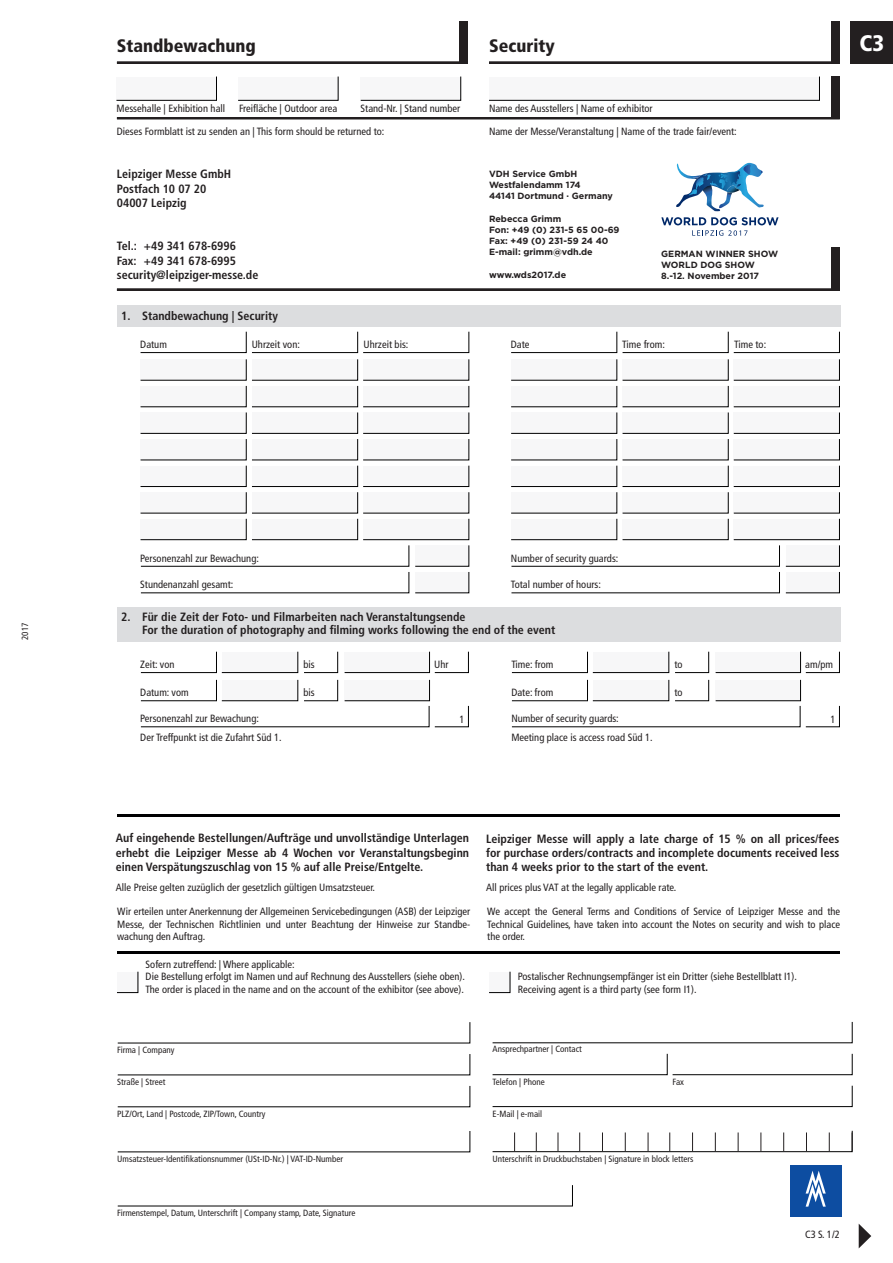
<style>
.page{position:relative;width:893px;height:1263px;background:#fff}
.page>*{position:absolute;margin:0;border:0;box-sizing:border-box;transform-origin:0 0}
.t1{font:900 condensed 22.5px "Frutiger";color:#fff}
.t2{font:900 condensed 18px "Frutiger";color:#231f20}
.t3{font:700 condensed 12px/14.4px "Frutiger";color:#231f20}
.t4{font:condensed 10.5px/12.6px "Frutiger";color:#231f20;text-align:justify}
.t5{font:condensed 9px "Frutiger";color:#231f20}
.t6{font:700 9px/10.8px "Gotham";color:#231f20}
</style>
<div class="page">
<hr style="left:117px;top:62px;width:351px;height:2px;background:#231f20">
<div style="left:459px;top:21px;width:9px;height:43px;background:#231f20"></div>
<hr style="left:489px;top:62px;width:351px;height:2px;background:#231f20">
<div style="left:831px;top:21px;width:9px;height:43px;background:#231f20"></div>
<div style="left:850px;top:21px;width:43px;height:43px;background:#231f20"></div>
<div style="left:790px;top:1165px;width:51px;height:51px;background:#0d4da1"></div>
<svg style="left:806px;top:1171px;width:20px;height:35px"></svg>
<hr style="left:117px;top:117px;width:723px;height:2px;background:#231f20">
<div style="left:831px;top:76px;width:9px;height:43px;background:#231f20"></div>
<hr style="left:117px;top:289px;width:723px;height:2px;background:#231f20">
<div style="left:831px;top:248px;width:9px;height:42px;background:#231f20"></div>
<div style="left:117px;top:306px;width:723px;height:21px;background:#dcdddf"></div>
<div style="left:117px;top:608px;width:723px;height:34px;background:#dcdddf"></div>
<svg style="left:116px;top:76px;width:101px;height:25px"></svg>
<svg style="left:238px;top:76px;width:101px;height:25px"></svg>
<svg style="left:360px;top:76px;width:101px;height:25px"></svg>
<svg style="left:489px;top:76px;width:331px;height:25px"></svg>
<hr style="left:117px;top:951px;width:723px;height:3px;background:#000001">
<hr style="left:117px;top:814px;width:723px;height:3px;background:#000001">
<svg style="left:140px;top:331px;width:330px;height:22px"></svg>
<svg style="left:511px;top:331px;width:329px;height:22px"></svg>
<svg style="left:140px;top:651px;width:198px;height:22px"></svg>
<svg style="left:511px;top:651px;width:198px;height:22px"></svg>
<svg style="left:344px;top:651px;width:125px;height:22px"></svg>
<svg style="left:715px;top:651px;width:125px;height:22px"></svg>
<svg style="left:140px;top:679px;width:329px;height:48px"></svg>
<svg style="left:511px;top:679px;width:329px;height:48px"></svg>
<svg style="left:140px;top:359px;width:330px;height:235px"></svg>
<svg style="left:511px;top:359px;width:329px;height:235px"></svg>
<svg style="left:859px;top:1224px;width:12px;height:24px"></svg>
<svg style="left:492px;top:1021px;width:361px;height:22px"></svg>
<svg style="left:117px;top:1022px;width:354px;height:22px"></svg>
<svg style="left:492px;top:1053px;width:361px;height:22px"></svg>
<svg style="left:117px;top:1054px;width:354px;height:22px"></svg>
<svg style="left:492px;top:1085px;width:361px;height:22px"></svg>
<svg style="left:117px;top:1086px;width:354px;height:21px"></svg>
<svg style="left:117px;top:1131px;width:354px;height:21px"></svg>
<svg style="left:117px;top:1185px;width:456px;height:22px"></svg>
<svg style="left:489px;top:971px;width:22px;height:22px"></svg>
<svg style="left:117px;top:971px;width:22px;height:22px"></svg>
<svg style="left:492px;top:1130px;width:361px;height:22px"></svg>
<svg style="left:661px;top:217px;width:117px;height:19px"></svg>
<svg style="left:676px;top:163px;width:88px;height:48px"></svg>
<p class="t5" style="left:20px;top:640px;width:19px;rotate:-90deg">2017</p>
<h2 class="t2" style="left:117px;top:35px;width:141px">Standbewachung</h2>
<h2 class="t2" style="left:489px;top:35px;width:67px">Security</h2>
<h1 class="t1" style="left:859px;top:30px;width:26px">C3</h1>
<p class="t4" style="left:117px;top:102px;width:110px">Messehalle | Exhibition hall</p>
<p class="t4" style="left:239px;top:102px;width:100px">Freifläche | Outdoor area</p>
<p class="t4" style="left:361px;top:102px;width:101px">Stand-Nr. | Stand number</p>
<p class="t4" style="left:489px;top:102px;width:165px">Name des Ausstellers | Name of exhibitor</p>
<p class="t4" style="left:117px;top:125px;width:269px">Dieses Formblatt ist zu senden an | This form should be returned to:</p>
<p class="t4" style="left:489px;top:125px;width:249px">Name der Messe/Veranstaltung | Name of the trade fair/event:</p>
<p class="t3" style="left:117px;top:167px;width:116px">Leipziger Messe GmbH<br>Postfach 10 07 20<br>04007 Leipzig</p>
<p class="t3" style="left:117px;top:239px;width:143px">Tel.: +49 341 678-6996<br>Fax: +49 341 678-6995 security@leipziger-messe.de</p>
<p class="t6" style="left:489px;top:169px;width:125px">VDH Service GmbH<br>Westfalendamm 174<br>44141 Dortmund · Germany</p>
<p class="t6" style="left:489px;top:214px;width:132px">Rebecca Grimm<br>Fon: +49 (0) 231-5 65 00-69<br>Fax: +49 (0) 231-59 24 40<br>E-mail: grimm@vdh.de</p>
<p class="t6" style="left:489px;top:269px;width:79px">www.wds2017.de</p>
<p class="t6" style="left:661px;top:249px;width:118px">GERMAN WINNER SHOW<br>WORLD DOG SHOW<br>8.-12. November 2017</p>
<p class="t3" style="left:121px;top:309px;width:158px">1. Standbewachung | Security</p>
<p class="t4" style="left:252px;top:338px;width:50px">Uhrzeit von:</p>
<p class="t4" style="left:364px;top:338px;width:46px">Uhrzeit bis:</p>
<p class="t4" style="left:622px;top:338px;width:44px">Time from:</p>
<p class="t4" style="left:734px;top:338px;width:34px">Time to:</p>
<p class="t4" style="left:140px;top:338px;width:28px">Datum</p>
<p class="t4" style="left:511px;top:338px;width:20px">Date</p>
<p class="t4" style="left:140px;top:552px;width:120px">Personenzahl zur Bewachung:</p>
<p class="t4" style="left:511px;top:552px;width:109px">Number of security guards:</p>
<p class="t4" style="left:140px;top:578px;width:95px">Stundenanzahl gesamt:</p>
<p class="t4" style="left:511px;top:578px;width:92px">Total number of hours:</p>
<p class="t3" style="left:142px;top:610px;width:415px;line-height:13.5px;text-indent:-21px">2. Für die Zeit der Foto- und Filmarbeiten nach Veranstaltungsende<br>For the duration of photography and filming works following the end of the event</p>
<p class="t4" style="left:140px;top:658px;width:36px">Zeit: von</p>
<p class="t4" style="left:511px;top:658px;width:44px">Time: from</p>
<p class="t4" style="left:434px;top:658px;width:16px">Uhr</p>
<p class="t4" style="left:805px;top:658px;width:29px">am/pm</p>
<p class="t4" style="left:303px;top:658px;width:13px">bis</p>
<p class="t4" style="left:674px;top:658px;width:10px">to</p>
<p class="t4" style="left:303px;top:686px;width:13px">bis</p>
<p class="t4" style="left:674px;top:686px;width:10px">to</p>
<p class="t4" style="left:140px;top:686px;width:50px">Datum: vom</p>
<p class="t4" style="left:511px;top:686px;width:43px">Date: from</p>
<p class="t4" style="left:140px;top:712px;width:120px">Personenzahl zur Bewachung:</p>
<p class="t4" style="left:511px;top:712px;width:109px">Number of security guards:</p>
<p class="t4" style="left:140px;top:731px;width:143px">Der Treffpunkt ist die Zufahrt Süd 1.</p>
<p class="t4" style="left:511px;top:731px;width:143px">Meeting place is access road Süd 1.</p>
<p class="t4" style="left:459px;top:713px;width:7px">1</p>
<p class="t4" style="left:830px;top:713px;width:7px">1</p>
<p class="t3" style="left:116px;top:831px;width:355px;text-align:justify">Auf eingehende Bestellungen/Aufträge und unvollständige Unterlagen erhebt die Leipziger Messe ab 4 Wochen vor Veranstaltungsbeginn einen Verspätungszuschlag von 15 % auf alle Preise/Entgelte.</p>
<p class="t4" style="left:116px;top:881px;width:261px">Alle Preise gelten zuzüglich der gesetzlich gültigen Umsatzsteuer.</p>
<p class="t3" style="left:486px;top:831px;width:355px;text-align:justify">Leipziger Messe will apply a late charge of 15 % on all prices/fees for purchase orders/contracts and incomplete documents received less than 4 weeks prior to the start of the event.</p>
<p class="t4" style="left:486px;top:881px;width:192px">All prices plus VAT at the legally applicable rate.</p>
<p class="t4" style="left:117px;top:905px;width:354px">Wir erteilen unter Anerkennung der Allgemeinen Servicebedingungen (ASB) der Leipziger Messe, der Technischen Richtlinien und unter Beachtung der Hinweise zur Standbe&shy;wachung den Auftrag.</p>
<p class="t4" style="left:487px;top:905px;width:354px">We accept the General Terms and Conditions of Service of Leipziger Messe and the Technical Guidelines, have taken into account the Notes on security and wish to place the order.</p>
<p class="t4" style="left:146px;top:958px;width:321px;text-align:left">Sofern zutreffend: | Where applicable:<br>Die Bestellung erfolgt im Namen und auf Rechnung des Ausstellers (siehe oben).<br>The order is placed in the name and on the account of the exhibitor (see above).</p>
<p class="t4" style="left:518px;top:970px;width:281px">Postalischer Rechnungsempfänger ist ein Dritter (siehe Bestellblatt I1).<br>Receiving agent is a third party (see form I1).</p>
<p class="t5" style="left:493px;top:1044px;width:91px">Ansprechpartner | Contact</p>
<p class="t5" style="left:117px;top:1045px;width:59px">Firma | Company</p>
<p class="t5" style="left:117px;top:1077px;width:50px">Straße | Street</p>
<p class="t5" style="left:493px;top:1076px;width:54px">Telefon | Phone</p>
<p class="t5" style="left:673px;top:1076px;width:13px">Fax</p>
<p class="t5" style="left:117px;top:1109px;width:150px">PLZ/Ort, Land | Postcode, ZIP/Town, Country</p>
<p class="t5" style="left:493px;top:1109px;width:51px">E-Mail | e-mail</p>
<p class="t5" style="left:117px;top:1154px;width:227px">Umsatzsteuer-Identifikationsnummer (USt-ID-Nr.) | VAT-ID-Number</p>
<p class="t5" style="left:493px;top:1154px;width:202px">Unterschrift in Druckbuchstaben | Signature in block letters</p>
<p class="t5" style="left:117px;top:1208px;width:240px">Firmenstempel, Datum, Unterschrift | Company stamp, Date, Signature</p>
<p class="t4" style="left:805px;top:1228px;width:36px">C3 S. 1/2</p>
</div>
